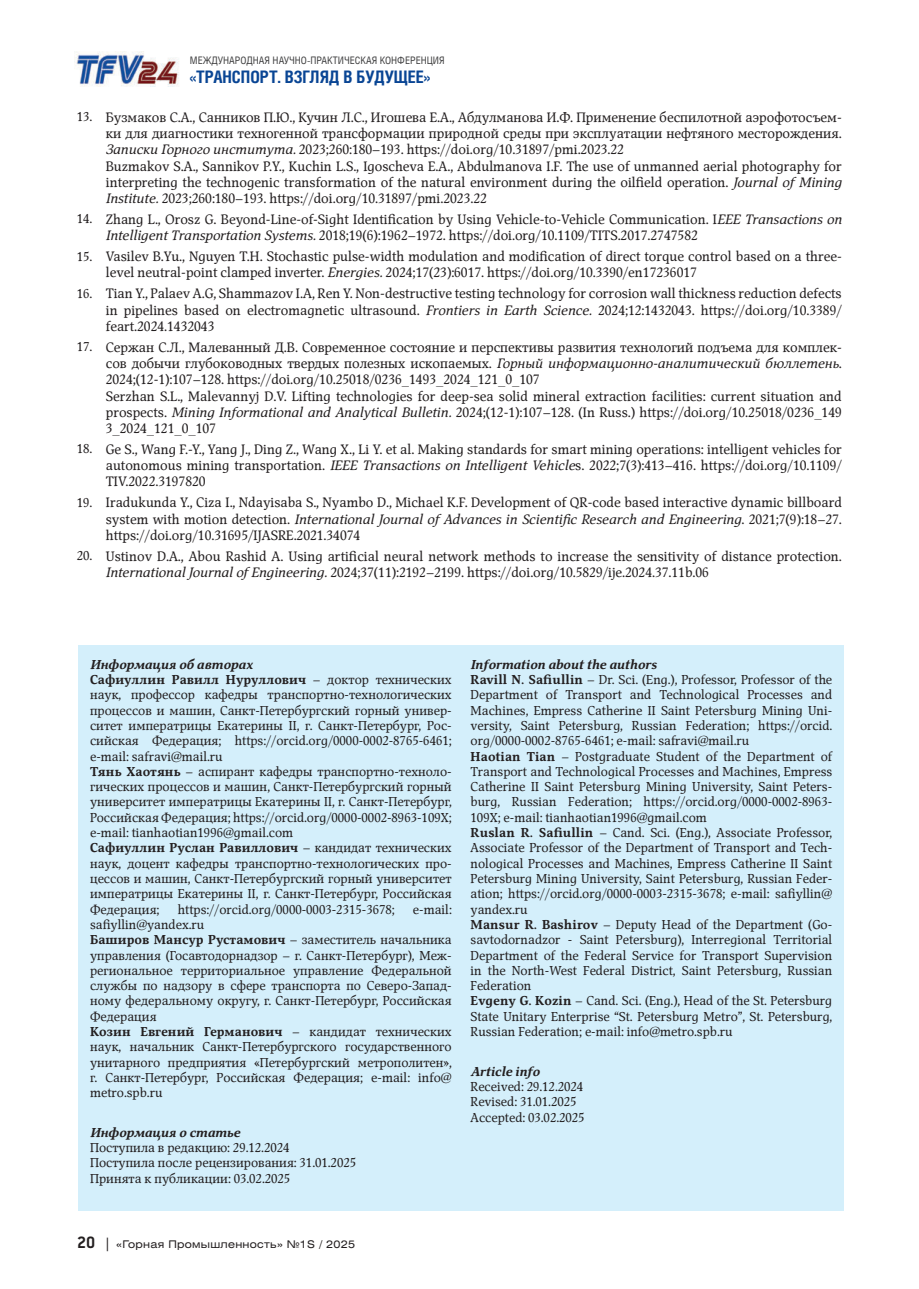
<style>
.page{position:relative;width:919px;height:1289px;background:#fff}
.page>*{position:absolute;margin:0;border:0;box-sizing:border-box;transform-origin:0 0}
.t1{font:700 17.4px "Helios Cond";color:#094594}
.t2{font:13.5px/16.2px "Mirandolina";color:#231f20}
.t3{font:12.75px/15.3px "Mirandolina";color:#231f20}
.t4{font:italic 700 12.75px "Mirandolina";color:#231f20}
.t5{font:10.5px "Helios Ext";letter-spacing:.025em;color:#231f20}
.t6{font:10.35px "Helios Cond";color:#3e3e3f}
.s1{font-size:12.75px}
.s2{font-style:italic}
.s3{font-weight:700;font-style:italic}
.s4{font-weight:700}
.s5{font-family:"Conduit ITC";font-weight:700;font-size:18px}
.s6{font-size:13.5px}
</style>
<div class="page">
<img style="left:75px;top:52px;width:104px;height:34px">
<div style="left:78px;top:645px;width:765px;height:565px;background:#d4effb"></div>
<p class="t6" style="left:190px;top:54px;width:256px">МЕЖДУНАРОДНАЯ НАУЧНО-ПРАКТИЧЕСКАЯ КОНФЕРЕНЦИЯ</p>
<h1 class="t1" style="left:190px;top:66px;width:242px">«ТРАНСПОРТ. ВЗГЛЯД В БУДУЩЕЕ»</h1>
<p class="t2" style="left:106px;top:110px;width:737px;text-indent:-29px"><span class="s1">13.</span> Бузмаков С.А., Санников П.Ю., Кучин Л.С., Игошева Е.А., Абдулманова И.Ф. Применение беспилотной аэрофотосъем&shy;ки для диагностики техногенной трансформации природной среды при эксплуатации нефтяного месторождения.<br><span class="s2">Записки Горного института.</span> 2023;260:180–193. https://doi.org/10.31897/pmi.2023.22<br>Buzmakov S.A., Sannikov P.Y., Kuchin L.S., Igoscheva E.A., Abdulmanova I.F. The use of unmanned aerial photography for interpreting the technogenic transformation of the natural environment during the oilfield operation. <span class="s2">Journal of Mining Institute.</span> 2023;260:180–193. https://doi.org/10.31897/pmi.2023.22</p>
<p class="t2" style="left:106px;top:212px;width:737px;text-indent:-29px"><span class="s1">14.</span> Zhang L., Orosz G. Beyond-Line-of-Sight Identification by Using Vehicle-to-Vehicle Communication. I<span class="s2">EEE Transactions on<br>Intelligent Transportation Systems.</span> 2018;19(6):1962–1972. https://doi.org/10.1109/TITS.2017.2747582</p>
<p class="t2" style="left:106px;top:249px;width:737px;text-indent:-29px"><span class="s1">15.</span> Vasilev B.Yu., Nguyen T.H. Stochastic pulse-width modulation and modification of direct torque control based on a three&shy;level neutral-point clamped inverter. <span class="s2">Energies.</span> 2024;17(23):6017. https://doi.org/10.3390/en17236017</p>
<p class="t2" style="left:106px;top:286px;width:737px;text-align:justify;text-indent:-29px"><span class="s1">16.</span> Tian Y., Palaev A.G, Shammazov I.A, Ren Y. Non-destructive testing technology for corrosion wall thickness reduction defects in pipelines based on electromagnetic ultrasound. <span class="s2">Frontiers in Earth Science.</span> 2024;12:1432043. https://doi.org/10.3389/ feart.2024.1432043</p>
<p class="t2" style="left:106px;top:340px;width:737px;text-indent:-29px"><span class="s1">17.</span> Сержан С.Л., Малеванный Д.В. Современное состояние и перспективы развития технологий подъема для комплек&shy;сов добычи глубоководных твердых полезных ископаемых. <span class="s2">Горный информационно-аналитический бюллетень</span>.<br>2024;(12-1):107–128. https://doi.org/10.25018/0236_1493_2024_121_0_107<br>Serzhan S.L., Malevannyj D.V. Lifting technologies for deep-sea solid mineral extraction facilities: current situation and prospects. <span class="s2">Mining Informational and Analytical Bulletin.</span> 2024;(12-1):107–128. (In Russ.) https://doi.org/10.25018/0236_149<br>3_2024_121_0_107</p>
<p class="t2" style="left:106px;top:442px;width:737px;text-align:justify;text-indent:-29px"><span class="s1">18.</span> Ge S., Wang F.-Y., Yang J., Ding Z., Wang X., Li Y. et al. Making standards for smart mining operations: intelligent vehicles for autonomous mining transportation. <span class="s2">IEEE Transactions on Intelligent Vehicle</span>s. 2022;7(3):413–416. https://doi.org/10.1109/ TIV.2022.3197820</p>
<p class="t2" style="left:106px;top:495px;width:737px;text-align:justify;text-indent:-29px"><span class="s1">19.</span> Iradukunda Y., Ciza I., Ndayisaba S., Nyambo D., Michael K.F. Development of QR-code based interactive dynamic billboard system with motion detection. <span class="s2">International Journal of Advances in Scientific Research and Engineering</span>. 2021;7(9):18–27. https://doi.org/10.31695/IJASRE.2021.34074</p>
<p class="t2" style="left:106px;top:548px;width:737px;text-indent:-29px"><span class="s1">20.</span> Ustinov D.A., Abou Rashid A. Using artificial neural network methods to increase the sensitivity of distance protection.<br><span class="s2">International Journal of Engineering.</span> 2024;37(11):2192–2199. https://doi.org/10.5829/ije.2024.37.11b.06</p>
<p class="t3" style="left:90px;top:657px;width:363px"><span class="s3">Информация об авторах<br></span><span class="s4">Сафиуллин Равилл Нуруллович</span> – доктор технических наук, профессор кафедры транспортно-технологических процессов и машин, Санкт-Петербургский горный универ&shy;ситет императрицы Екатерины II, г. Санкт-Петербург, Рос&shy;сийская Федерация; https://orcid.org/0000-0002-8765-6461; e-mail: safravi@mail.ru<br><span class="s4">Тянь Хаотянь</span> – аспирант кафедры транспортно-техноло&shy;гических процессов и машин, Санкт-Петербургский горный университет императрицы Екатерины II, г. Санкт-Петербург, Российская Федерация; https://orcid.org/0000-0002-8963-109X; e-mail: tianhaotian1996@gmail.com<br><span class="s4">Сафиуллин Руслан Равиллович</span> – кандидат технических наук, доцент кафедры транспортно-технологических про&shy;цессов и машин, Санкт-Петербургский горный университет императрицы Екатерины II, г. Санкт-Петербург, Российская Федерация;</p>
<p class="t3" style="left:178px;top:902px;width:218px">https://orcid.org/0000-0003-2315-3678;</p>
<p class="t3" style="left:413px;top:902px;width:40px">e-mail:</p>
<p class="t3" style="left:90px;top:917px;width:363px">safiyllin@yandex.ru<br><span class="s4">Баширов Мансур Рустамович</span> – заместитель начальника управления (Госавтодорнадзор – г. Санкт-Петербург), Меж&shy;региональное территориальное управление Федеральной службы по надзору в сфере транспорта по Северо-Запад&shy;ному федеральному округу, г. Санкт-Петербург, Российская Федерация<br><span class="s4">Козин Евгений Германович</span> – кандидат технических наук, начальник Санкт-Петербургского государственного унитарного предприятия «Петербургский метрополитен», г. Санкт-Петербург, Российская Федерация; e-mail: info@ metro.spb.ru</p>
<p class="t4" style="left:90px;top:1126px;width:152px">Информация о статье</p>
<p class="t3" style="left:90px;top:1140px;width:267px">Поступила в редакцию: 29.12.2024<br>Поступила после рецензирования: 31.01.2025<br>Принята к публикации: 03.02.2025</p>
<p class="t3" style="left:470px;top:657px;width:363px"><span class="s3">Information about the authors<br></span><span class="s4">Ravill N. Safiullin</span> – Dr. Sci. (Eng.), Professor, Professor of the Department of Transport and Technological Processes and Machines, Empress Catherine II Saint Petersburg Mining Uni&shy;versity, Saint Petersburg, Russian Federation; https://orcid. org/0000-0002-8765-6461; e-mail: safravi@mail.ru<br><span class="s4">Haotian Tian</span> – Postgraduate Student of the Department of Transport and Technological Processes and Machines, Empress Catherine II Saint Petersburg Mining University, Saint Peters&shy;burg, Russian Federation; https://orcid.org/0000-0002-8963- 109X; e-mail: tianhaotian1996@gmail.com<br><span class="s4">Ruslan R. Safiullin</span> – Cand. Sci. (Eng.), Associate Professor, Associate Professor of the Department of Transport and Tech&shy;nological Processes and Machines, Empress Catherine II Saint Petersburg Mining University, Saint Petersburg, Russian Feder&shy;ation; https://orcid.org/0000-0003-2315-3678; e-mail: safiyllin@ yandex.ru<br><span class="s4">Mansur R. Bashirov</span> – Deputy Head of the Department (Go&shy;savtodornadzor - Saint Petersburg), Interregional Territorial Department of the Federal Service for Transport Supervision in the North-West Federal District, Saint Petersburg, Russian Federation<br><span class="s4">Evgeny G. Kozin</span> – Cand. Sci. (Eng.), Head of the St. Petersburg State Unitary Enterprise “St. Petersburg Metro”, St. Petersburg, Russian Federation; e-mail: info@metro.spb.ru</p>
<p class="t4" style="left:470px;top:1064px;width:71px">Article info</p>
<p class="t3" style="left:470px;top:1079px;width:115px">Received: 29.12.2024<br>Revised: 31.01.2025<br>Accepted: 03.02.2025</p>
<p class="t5" style="left:77px;top:1239px;width:279px"><span class="s5">20</span> <span class="s6">|</span> «Горная Промышленность» №1S / 2025</p>
</div>
